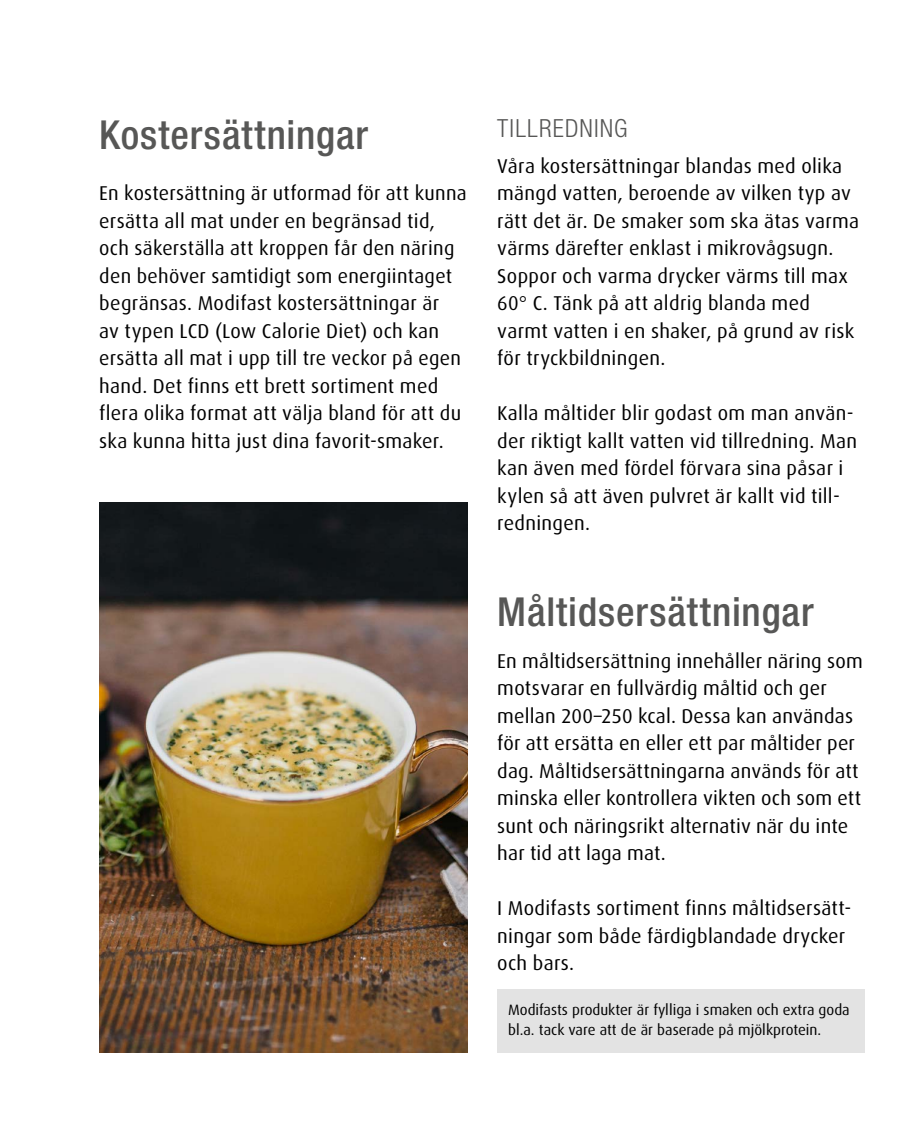
<style>
.page{position:relative;width:922px;height:1134px;background:#fff}
.page>*{position:absolute;margin:0;border:0;box-sizing:border-box;transform-origin:0 0}
._1__Mellis_2_helv_me{font:500 condensed 40px "Helvetica Neue";letter-spacing:.025em;color:#575756}
._2__Mellis_helv_ligh{font:300 condensed 25px "Helvetica Neue";letter-spacing:.045em;color:#575756}
._2__Dax_reg_8_11_bas{font:20px/27.5px "Dax";letter-spacing:.015em;color:#000}
.Bröd_Dax_light{font:15px/20px "Dax";color:#000}
</style>
<div class="page">
<img style="left:99px;top:503px;width:368px;height:549px">
<div style="left:497px;top:989px;width:368px;height:63px;background:#e3e3e3"></div>
<p class="_1__Mellis_2_helv_me" style="left:99px;top:111px;width:270px">Kostersättningar</p>
<p class="_2__Dax_reg_8_11_bas" style="left:99px;top:180px;width:369px">En kostersättning är utformad för att kunna ersätta all mat under en begränsad tid, och säkerställa att kroppen får den näring den behöver samtidigt som energiintaget begränsas. Modifast kostersättningar är<br>av typen LCD (Low Calorie Diet) och kan ersätta all mat i upp till tre veckor på egen hand. Det finns ett brett sortiment med flera olika format att välja bland för att du ska kunna hitta just dina favorit-smaker.</p>
<p class="_2__Mellis_helv_ligh" style="left:497px;top:114px;width:132px">TILLREDNING</p>
<p class="_2__Dax_reg_8_11_bas" style="left:497px;top:152px;width:363px">Våra kostersättningar blandas med olika mängd vatten, beroende av vilken typ av rätt det är. De smaker som ska ätas varma värms därefter enklast i mikrovågsugn.<br>Soppor och varma drycker värms till max 60° C. Tänk på att aldrig blanda med varmt vatten i en shaker, på grund av risk för tryckbildningen.</p>
<p class="_2__Dax_reg_8_11_bas" style="left:497px;top:400px;width:361px">Kalla måltider blir godast om man använ&shy;der riktigt kallt vatten vid tillredning. Man kan även med fördel förvara sina påsar i kylen så att även pulvret är kallt vid till&shy;redningen.</p>
<p class="_1__Mellis_2_helv_me" style="left:497px;top:588px;width:318px">Måltidsersättningar</p>
<p class="_2__Dax_reg_8_11_bas" style="left:497px;top:647px;width:367px">En måltidsersättning innehåller näring som motsvarar en fullvärdig måltid och ger mellan 200–250 kcal. Dessa kan användas för att ersätta en eller ett par måltider per dag. Måltidsersättningarna används för att minska eller kontrollera vikten och som ett sunt och näringsrikt alternativ när du inte har tid att laga mat.</p>
<p class="_2__Dax_reg_8_11_bas" style="left:497px;top:895px;width:355px">I Modifasts sortiment finns måltidsersätt&shy;ningar som både färdigblandade drycker och bars.</p>
<p class="Bröd_Dax_light" style="left:508px;top:1000px;width:343px">Modifasts produkter är fylliga i smaken och extra goda bl.a. tack vare att de är baserade på mjölkprotein.</p>
</div>
